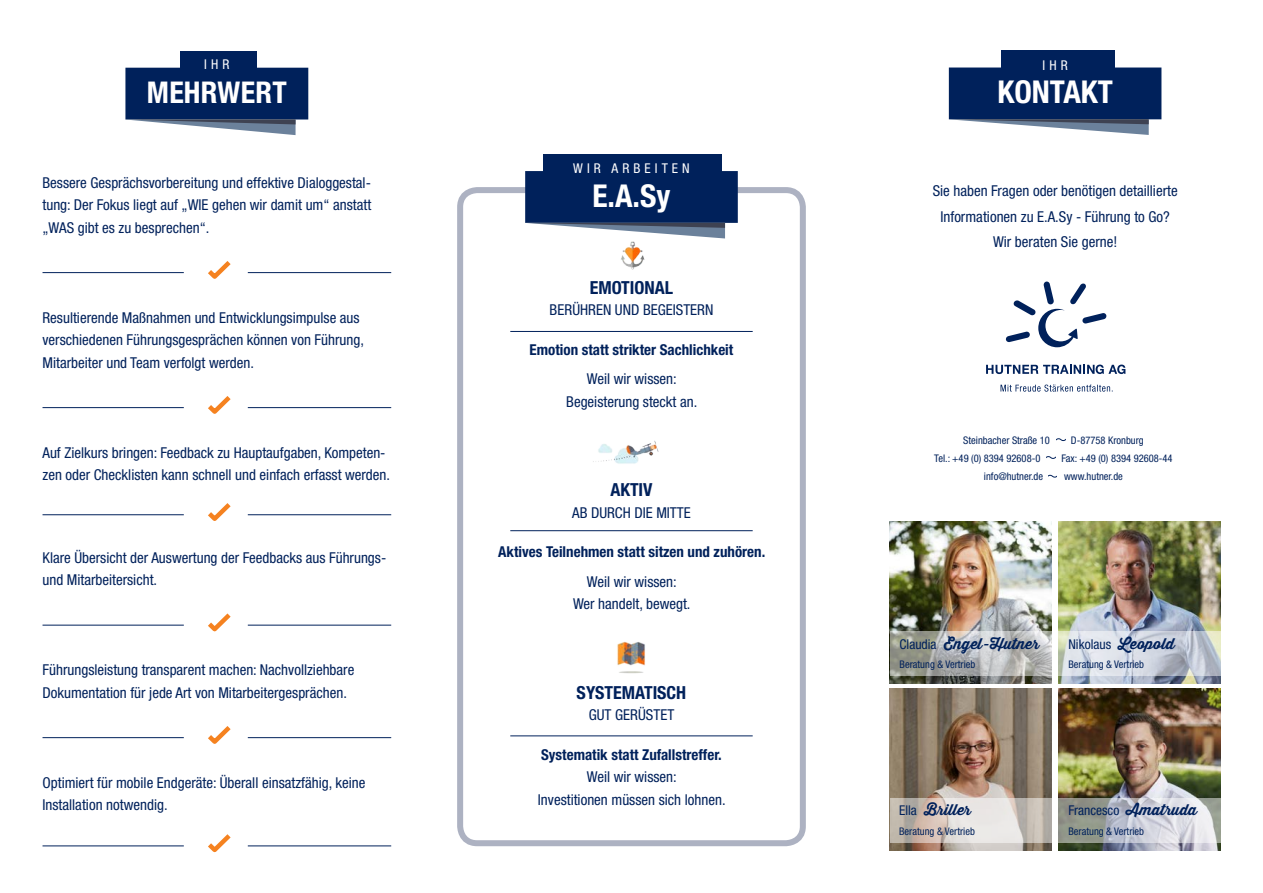
<style>
.page{position:relative;width:1263px;height:893px;background:#fff}
.page>*{position:absolute;margin:0;border:0;box-sizing:border-box;transform-origin:0 0}
.t1{font:700 condensed 31.5px "Helvetica Neue LT Std";color:#fff}
.t2{font:700 condensed 30px "Helvetica Neue LT Std";letter-spacing:.005em;color:#fff}
.t3{font:700 condensed 18px "Helvetica Neue LT Std";color:#00215b}
.t4{font:condensed 15px/22.5px "Helvetica Neue LT Std";color:#00215b}
.t5{font:700 condensed 15px "Helvetica Neue LT Std";color:#00215b}
.t6{font:700 15px "Thirsty Script";color:#00215b}
.t7{font:condensed 13.5px "Helvetica Neue LT Std";color:#00215b}
.t8{font:condensed 13.5px "Helvetica Neue LT Std";letter-spacing:.3em;color:#fff}
.t9{font:condensed 10.5px "Helvetica Neue LT Std";color:#00215b}
.s1{font-family:"Helvetica Neue LT Std";font-weight:400;font-stretch:condensed;font-size:13.5px}
.s2{font-family:"Thirsty Script";font-weight:700;font-stretch:normal;font-size:15px}
</style>
<div class="page">
<img style="left:1059px;top:689px;width:161px;height:161px">
<div style="left:180px;top:51px;width:76px;height:18px;background:#00215b"></div>
<div style="left:125px;top:68px;width:183px;height:51px;background:#00215b"></div>
<svg style="left:125px;top:119px;width:171px;height:16px"></svg>
<svg style="left:208px;top:261px;width:23px;height:18px"></svg>
<hr style="left:43px;top:272px;width:141px;height:1px;background:#00215b">
<hr style="left:248px;top:272px;width:143px;height:1px;background:#00215b">
<svg style="left:208px;top:396px;width:23px;height:18px"></svg>
<hr style="left:43px;top:407px;width:141px;height:1px;background:#00215b">
<hr style="left:248px;top:407px;width:143px;height:1px;background:#00215b">
<svg style="left:208px;top:503px;width:23px;height:18px"></svg>
<hr style="left:43px;top:514px;width:141px;height:1px;background:#00215b">
<hr style="left:248px;top:514px;width:143px;height:1px;background:#00215b">
<svg style="left:208px;top:613px;width:23px;height:19px"></svg>
<hr style="left:43px;top:625px;width:141px;height:1px;background:#00215b">
<hr style="left:248px;top:625px;width:143px;height:1px;background:#00215b">
<svg style="left:208px;top:726px;width:23px;height:18px"></svg>
<hr style="left:43px;top:737px;width:141px;height:1px;background:#00215b">
<hr style="left:248px;top:737px;width:143px;height:1px;background:#00215b">
<svg style="left:208px;top:834px;width:23px;height:19px"></svg>
<hr style="left:43px;top:846px;width:141px;height:1px;background:#00215b">
<hr style="left:248px;top:846px;width:143px;height:1px;background:#00215b">
<div style="left:457px;top:187px;width:349px;height:659px;border:6px solid #adb2c2;border-radius:17px"></div>
<div style="left:543px;top:154px;width:179px;height:19px;background:#00215b"></div>
<div style="left:525px;top:171px;width:213px;height:52px;background:#00215b"></div>
<svg style="left:528px;top:223px;width:197px;height:15px"></svg>
<div style="left:1001px;top:51px;width:113px;height:18px;background:#00215b"></div>
<div style="left:949px;top:68px;width:212px;height:51px;background:#00215b"></div>
<svg style="left:949px;top:119px;width:200px;height:16px"></svg>
<svg style="left:1000px;top:384px;width:113px;height:8px"></svg>
<svg style="left:986px;top:365px;width:139px;height:9px"></svg>
<svg style="left:1005px;top:281px;width:102px;height:66px"></svg>
<svg style="left:1057px;top:438px;width:8px;height:3px"></svg>
<svg style="left:1046px;top:456px;width:9px;height:3px"></svg>
<svg style="left:1048px;top:475px;width:9px;height:3px"></svg>
<img style="left:1059px;top:522px;width:161px;height:162px">
<img style="left:890px;top:522px;width:161px;height:162px">
<img style="left:890px;top:689px;width:161px;height:161px">
<svg style="left:890px;top:631px;width:330px;height:45px;background:#c0c3c5"></svg>
<svg style="left:890px;top:798px;width:330px;height:44px;background:#c8c5c3"></svg>
<img style="left:593px;top:440px;width:66px;height:24px">
<img style="left:607px;top:230px;width:52px;height:40px">
<img style="left:617px;top:641px;width:28px;height:33px">
<hr style="left:510px;top:331px;width:243px;height:1px;background:#00215b">
<hr style="left:510px;top:530px;width:243px;height:1px;background:#00215b">
<hr style="left:510px;top:736px;width:243px;height:1px;background:#00215b">
<p class="t8" style="left:204px;top:57px;width:27px">IHR</p>
<h2 class="t2" style="left:147px;top:74px;width:141px">MEHRWERT</h2>
<p class="t4" style="left:43px;top:171px;width:330px;text-align:justify">Bessere Gesprächsvorbereitung und effektive Dialoggestal&shy;tung: Der Fokus liegt auf „WIE gehen wir damit um“ anstatt „WAS gibt es zu besprechen“.</p>
<p class="t4" style="left:43px;top:306px;width:323px">Resultierende Maßnahmen und Entwicklungsimpulse aus verschiedenen Führungsgesprächen können von Führung,<br>Mitarbeiter und Team verfolgt werden.</p>
<p class="t4" style="left:43px;top:441px;width:349px">Auf Zielkurs bringen: Feedback zu Hauptaufgaben, Kompeten&shy;zen oder Checklisten kann schnell und einfach erfasst werden.</p>
<p class="t4" style="left:43px;top:546px;width:345px">Klare Übersicht der Auswertung der Feedbacks aus Führungs&shy;und Mitarbeitersicht.</p>
<p class="t4" style="left:43px;top:659px;width:313px">Führungsleistung transparent machen: Nachvollziehbare<br>Dokumentation für jede Art von Mitarbeitergesprächen.</p>
<p class="t4" style="left:43px;top:771px;width:324px">Optimiert für mobile Endgeräte: Überall einsatzfähig, keine<br>Installation notwendig.</p>
<p class="t8" style="left:573px;top:161px;width:118px">WIR ARBEITEN</p>
<h1 class="t1" style="left:592px;top:177px;width:80px">E.A.Sy</h1>
<p class="t3" style="left:590px;top:276px;width:85px">EMOTIONAL</p>
<p class="t4" style="left:550px;top:298px;width:165px">BERÜHREN UND BEGEISTERN</p>
<p class="t5" style="left:530px;top:340px;width:205px">Emotion statt strikter Sachlichkeit</p>
<p class="t4" style="left:566px;top:368px;width:133px;text-align:center">Weil wir wissen:<br>Begeisterung steckt an.</p>
<p class="t3" style="left:610px;top:479px;width:44px">AKTIV</p>
<p class="t4" style="left:572px;top:501px;width:120px">AB DURCH DIE MITTE</p>
<p class="t5" style="left:498px;top:543px;width:268px">Aktives Teilnehmen statt sitzen und zuhören.</p>
<p class="t4" style="left:573px;top:570px;width:119px;text-align:center">Weil wir wissen:<br>Wer handelt, bewegt.</p>
<p class="t3" style="left:577px;top:681px;width:111px">SYSTEMATISCH</p>
<p class="t4" style="left:589px;top:703px;width:87px">GUT GERÜSTET</p>
<p class="t5" style="left:541px;top:745px;width:182px">Systematik statt Zufallstreffer.</p>
<p class="t4" style="left:538px;top:766px;width:189px;text-align:center">Weil wir wissen:<br>Investitionen müssen sich lohnen.</p>
<p class="t8" style="left:1042px;top:57px;width:27px">IHR</p>
<h1 class="t1" style="left:997px;top:73px;width:117px">KONTAKT</h1>
<p class="t4" style="left:933px;top:178px;width:246px;line-height:25.5px;text-align:center">Sie haben Fragen oder benötigen detaillierte<br>Informationen zu E.A.Sy - Führung to Go?<br>Wir beraten Sie gerne!</p>
<p class="t9" style="left:963px;top:434px;width:88px">Steinbacher Straße 10</p>
<p class="t9" style="left:1071px;top:434px;width:74px">D-87758 Kronburg</p>
<p class="t9" style="left:934px;top:452px;width:108px">Tel.: +49 (0) 8394 92608-0</p>
<p class="t9" style="left:1061px;top:452px;width:113px">Fax: +49 (0) 8394 92608-44</p>
<p class="t9" style="left:984px;top:470px;width:61px">info@hutner.de</p>
<p class="t9" style="left:1064px;top:470px;width:60px">www.hutner.de</p>
<p class="t6" style="left:900px;top:632px;width:141px"><span class="s1">Claudia</span> Engel-Hutner</p>
<p class="t9" style="left:900px;top:658px;width:77px">Beratung &amp; Vertrieb</p>
<p class="t7" style="left:1068px;top:636px;width:108px">Nikolaus <span class="s2">Leopold</span></p>
<p class="t9" style="left:1068px;top:658px;width:77px">Beratung &amp; Vertrieb</p>
<p class="t6" style="left:899px;top:798px;width:73px"><span class="s1">Ella</span> Briller</p>
<p class="t9" style="left:899px;top:825px;width:77px">Beratung &amp; Vertrieb</p>
<p class="t7" style="left:1068px;top:802px;width:130px">Francesco <span class="s2">Amatruda</span></p>
<p class="t9" style="left:1068px;top:825px;width:77px">Beratung &amp; Vertrieb</p>
</div>
